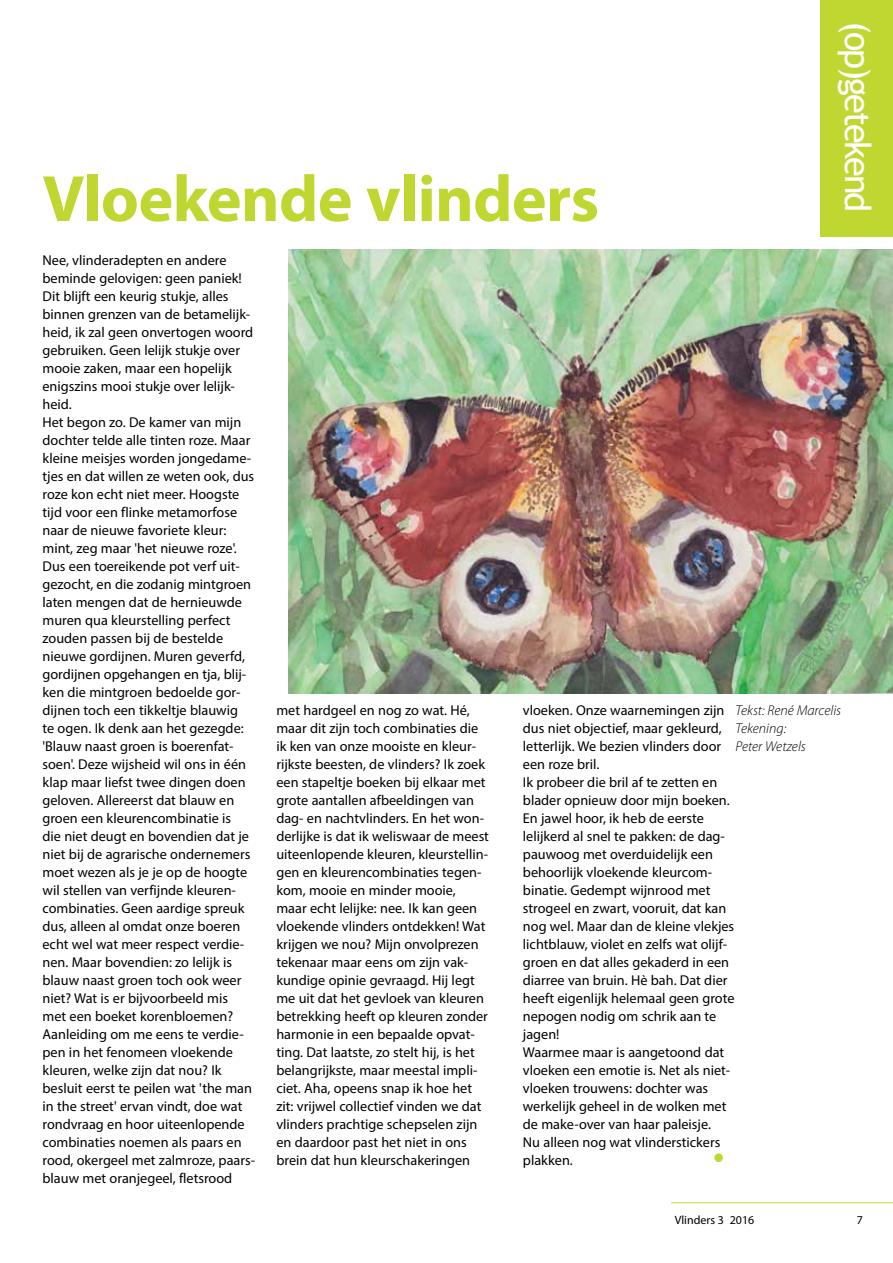
<style>
.page{position:relative;width:893px;height:1263px;background:#fff}
.page>*{position:absolute;margin:0;border:0;box-sizing:border-box;transform-origin:0 0}
.t1{font:700 66px "Myriad Pro";letter-spacing:-.01em;color:#bfd730}
.t2{font:36px "Trebuchet MS";letter-spacing:-.06em;color:#fff}
.t3{font:14.25px/18px "Myriad Pro";color:#000}
.t4{font:italic 300 14.25px/18px "Myriad Pro";color:#000}
.t5{font:12px "Myriad Pro";color:#000}
</style>
<div class="page">
<hr style="left:671px;top:1202px;width:222px;height:1px;background:#bfd730">
<div style="left:821px;top:0;width:72px;height:236px;background:#bfd730"></div>
<img style="left:289px;top:249px;width:604px;height:444px">
<div style="left:714px;top:1153px;width:9px;height:9px;background:#bfd730;border-radius:50%"></div>
<h1 class="t1" style="left:43px;top:156px;width:558px">Vloekende vlinders</h1>
<h2 class="t2" style="left:880px;top:21px;width:193px;rotate:90deg">(op)getekend</h2>
<p class="t3" style="left:43px;top:251px;width:214px">Nee, vlinderadepten en andere beminde gelovigen: geen paniek!<br>Dit blijft een keurig stukje, alles binnen grenzen van de betamelijk&shy;heid, ik zal geen onvertogen woord gebruiken. Geen lelijk stukje over mooie zaken, maar een hopelijk enigszins mooi stukje over lelijk&shy;heid.<br>Het begon zo. De kamer van mijn dochter telde alle tinten roze. Maar kleine meisjes worden jongedame&shy;tjes en dat willen ze weten ook, dus roze kon echt niet meer. Hoogste tijd voor een flinke metamorfose naar de nieuwe favoriete kleur: mint, zeg maar 'het nieuwe roze'.<br>Dus een toereikende pot verf uit&shy;gezocht, en die zodanig mintgroen laten mengen dat de hernieuwde muren qua kleurstelling perfect zouden passen bij de bestelde nieuwe gordijnen. Muren geverfd, gordijnen opgehangen en tja, blij&shy;ken die mintgroen bedoelde gor&shy;dijnen toch een tikkeltje blauwig<br>te ogen. Ik denk aan het gezegde: 'Blauw naast groen is boerenfat&shy;soen'. Deze wijsheid wil ons in één klap maar liefst twee dingen doen geloven. Allereerst dat blauw en groen een kleurencombinatie is<br>die niet deugt en bovendien dat je niet bij de agrarische ondernemers moet wezen als je je op de hoogte wil stellen van verfijnde kleuren&shy;combinaties. Geen aardige spreuk dus, alleen al omdat onze boeren echt wel wat meer respect verdie&shy;nen. Maar bovendien: zo lelijk is blauw naast groen toch ook weer niet? Wat is er bijvoorbeeld mis met een boeket korenbloemen?<br>Aanleiding om me eens te verdie&shy;pen in het fenomeen vloekende kleuren, welke zijn dat nou? Ik besluit eerst te peilen wat 'the man in the street' ervan vindt, doe wat rondvraag en hoor uiteenlopende combinaties noemen als paars en rood, okergeel met zalmroze, paars&shy;blauw met oranjegeel, fletsrood</p>
<p class="t4" style="left:736px;top:701px;width:107px">Tekst: René Marcelis<br>Tekening:<br>Peter Wetzels</p>
<p class="t3" style="left:276px;top:701px;width:214px">met hardgeel en nog zo wat. Hé, maar dit zijn toch combinaties die ik ken van onze mooiste en kleur&shy;rijkste beesten, de vlinders? Ik zoek een stapeltje boeken bij elkaar met grote aantallen afbeeldingen van dag- en nachtvlinders. En het won&shy;derlijke is dat ik weliswaar de meest uiteenlopende kleuren, kleurstellin&shy;gen en kleurencombinaties tegen&shy;kom, mooie en minder mooie, maar echt lelijke: nee. Ik kan geen vloekende vlinders ontdekken! Wat krijgen we nou? Mijn onvolprezen tekenaar maar eens om zijn vak&shy;kundige opinie gevraagd. Hij legt me uit dat het gevloek van kleuren betrekking heeft op kleuren zonder harmonie in een bepaalde opvat&shy;ting. Dat laatste, zo stelt hij, is het belangrijkste, maar meestal impli&shy;ciet. Aha, opeens snap ik hoe het zit: vrijwel collectief vinden we dat vlinders prachtige schepselen zijn en daardoor past het niet in ons brein dat hun kleurschakeringen</p>
<p class="t3" style="left:523px;top:701px;width:213px">vloeken. Onze waarnemingen zijn dus niet objectief, maar gekleurd, letterlijk. We bezien vlinders door een roze bril.<br>Ik probeer die bril af te zetten en blader opnieuw door mijn boeken.<br>En jawel hoor, ik heb de eerste lelijkerd al snel te pakken: de dag&shy;pauwoog met overduidelijk een behoorlijk vloekende kleurcom&shy;binatie. Gedempt wijnrood met strogeel en zwart, vooruit, dat kan nog wel. Maar dan de kleine vlekjes lichtblauw, violet en zelfs wat olijf&shy;groen en dat alles gekaderd in een diarree van bruin. Hè bah. Dat dier heeft eigenlijk helemaal geen grote nepogen nodig om schrik aan te jagen!<br>Waarmee maar is aangetoond dat vloeken een emotie is. Net als niet&shy;vloeken trouwens: dochter was werkelijk geheel in de wolken met de make-over van haar paleisje.<br>Nu alleen nog wat vlinderstickers plakken.</p>
<p class="t5" style="left:675px;top:1212px;width:81px">Vlinders 3 2016</p>
<p class="t5" style="left:857px;top:1212px;width:8px">7</p>
</div>
